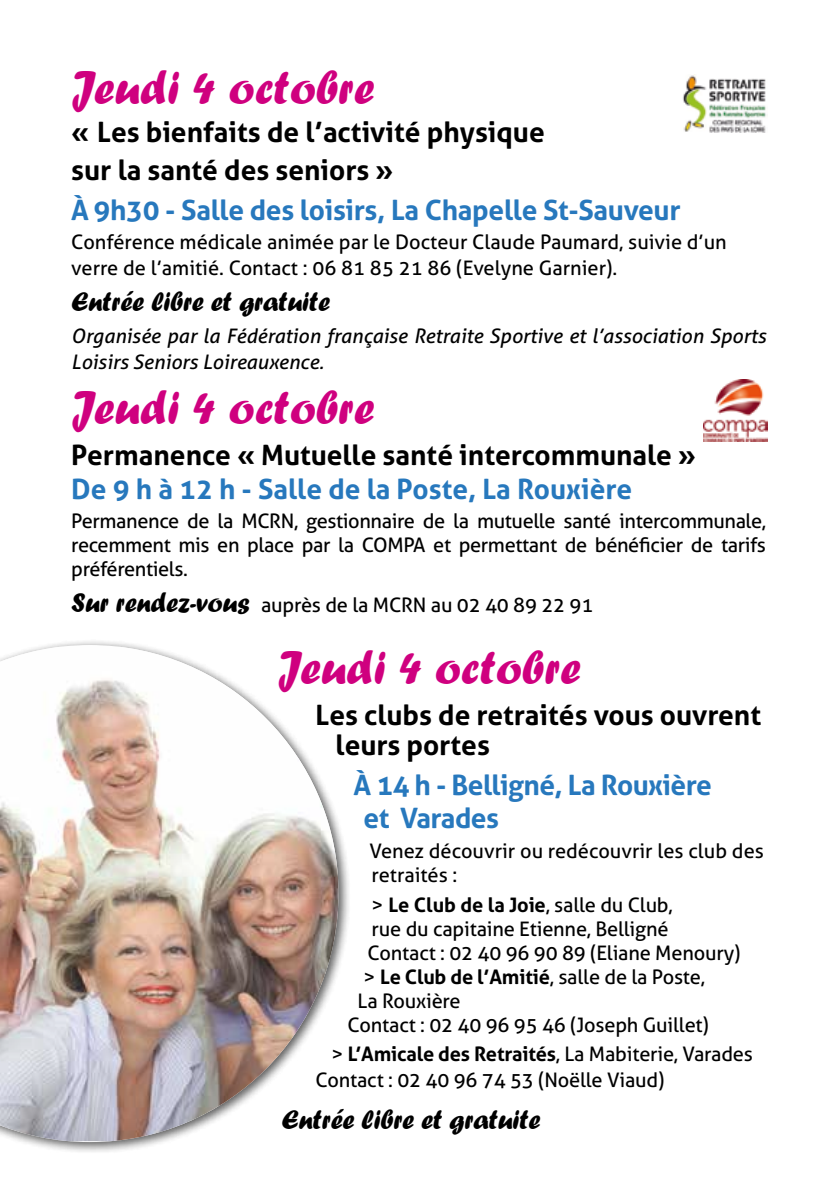
<style>
.page{position:relative;width:840px;height:1191px;background:#fff}
.page>*{position:absolute;margin:0;border:0;box-sizing:border-box;transform-origin:0 0}
.t1{font:48px "Forte";color:#cf007f}
.t2{font:700 28px/38px "Aller";color:#000}
.t3{font:700 28px/33.6px "Aller";letter-spacing:-.01em;color:#2778bd}
.t4{font:28px "Forte";letter-spacing:-.01em;color:#000}
.t5{font:20px/24px "Aller";letter-spacing:-.01em;color:#000}
.t6{font:italic 20px/26px "Aller";color:#000}
.s1{font-family:"Forte";font-size:28px}
.s2{font-weight:700}
</style>
<div class="page">
<img style="left:683px;top:74px;width:83px;height:59px">
<img style="left:703px;top:380px;width:63px;height:61px">
<div style="left:0;top:639px;width:351px;height:515px;background:#000;opacity:.75"></div>
<img style="left:0;top:647px;width:338px;height:494px">
<h1 class="t1" style="left:71px;top:60px;width:304px">Jeudi 4 octobre</h1>
<h2 class="t2" style="left:71px;top:113px;width:474px">« Les bienfaits de l’activité physique sur la santé des seniors »</h2>
<h2 class="t3" style="left:71px;top:193px;width:610px">À 9h30 - Salle des loisirs, La Chapelle St-Sauveur</h2>
<p class="t5" style="left:71px;top:229px;width:656px;line-height:26px">Conférence médicale animée par le Docteur Claude Paumard, suivie d’un verre de l’amitié. Contact : 06 81 85 21 86 (Evelyne Garnier).</p>
<h2 class="t4" style="left:71px;top:285px;width:260px">Entrée libre et gratuite</h2>
<p class="t6" style="left:71px;top:322px;width:695px">Organisée par la Fédération française Retraite Sportive et l’association Sports<br>Loisirs Seniors Loireauxence.</p>
<h1 class="t1" style="left:71px;top:380px;width:304px">Jeudi 4 octobre</h1>
<h2 class="t2" style="left:71px;top:436px;width:626px">Permanence « Mutuelle santé intercommunale »</h2>
<h2 class="t3" style="left:71px;top:472px;width:562px">De 9 h à 12 h - Salle de la Poste, La Rouxière</h2>
<p class="t5" style="left:71px;top:509px;width:696px;text-align:justify">Permanence de la MCRN, gestionnaire de la mutuelle santé intercommunale, recemment mis en place par la COMPA et permettant de bénéficier de tarifs préférentiels.</p>
<p class="t5" style="left:71px;top:593px;width:523px"><span class="s1">Sur rendez-vous</span> auprès de la MCRN au 02 40 89 22 91</p>
<h1 class="t1" style="left:277px;top:640px;width:304px">Jeudi 4 octobre</h1>
<h2 class="t2" style="left:335px;top:700px;width:427px;line-height:30px;text-indent:-20px">Les clubs de retraités vous ouvrent leurs portes</h2>
<h2 class="t3" style="left:363px;top:768px;width:349px;text-indent:-10px">À 14 h - Belligné, La Rouxière et Varades</h2>
<p class="t5" style="left:369px;top:839px;width:395px">Venez découvrir ou redécouvrir les club des retraités :</p>
<p class="t5" style="left:371px;top:892px;width:302px">&gt; <span class="s2">Le Club de la Joie</span>, salle du Club,</p>
<p class="t5" style="left:371px;top:916px;width:298px">rue du capitaine Etienne, Belligné</p>
<p class="t5" style="left:367px;top:940px;width:374px">Contact : 02 40 96 90 89 (Eliane Menoury)</p>
<p class="t5" style="left:363px;top:964px;width:342px">&gt; <span class="s2">Le Club de l’Amitié</span>, salle de la Poste,</p>
<p class="t5" style="left:357px;top:988px;width:104px">La Rouxière</p>
<p class="t5" style="left:347px;top:1012px;width:362px">Contact : 02 40 96 95 46 (Joseph Guillet)</p>
<p class="t5" style="left:315px;top:1041px;width:438px;line-height:26px;text-indent:16px">&gt; <span class="s2">L’Amicale des Retraités</span>, La Mabiterie, Varades<br>Contact : 02 40 96 74 53 (Noëlle Viaud)</p>
<h2 class="t4" style="left:281px;top:1103px;width:260px">Entrée libre et gratuite</h2>
</div>
